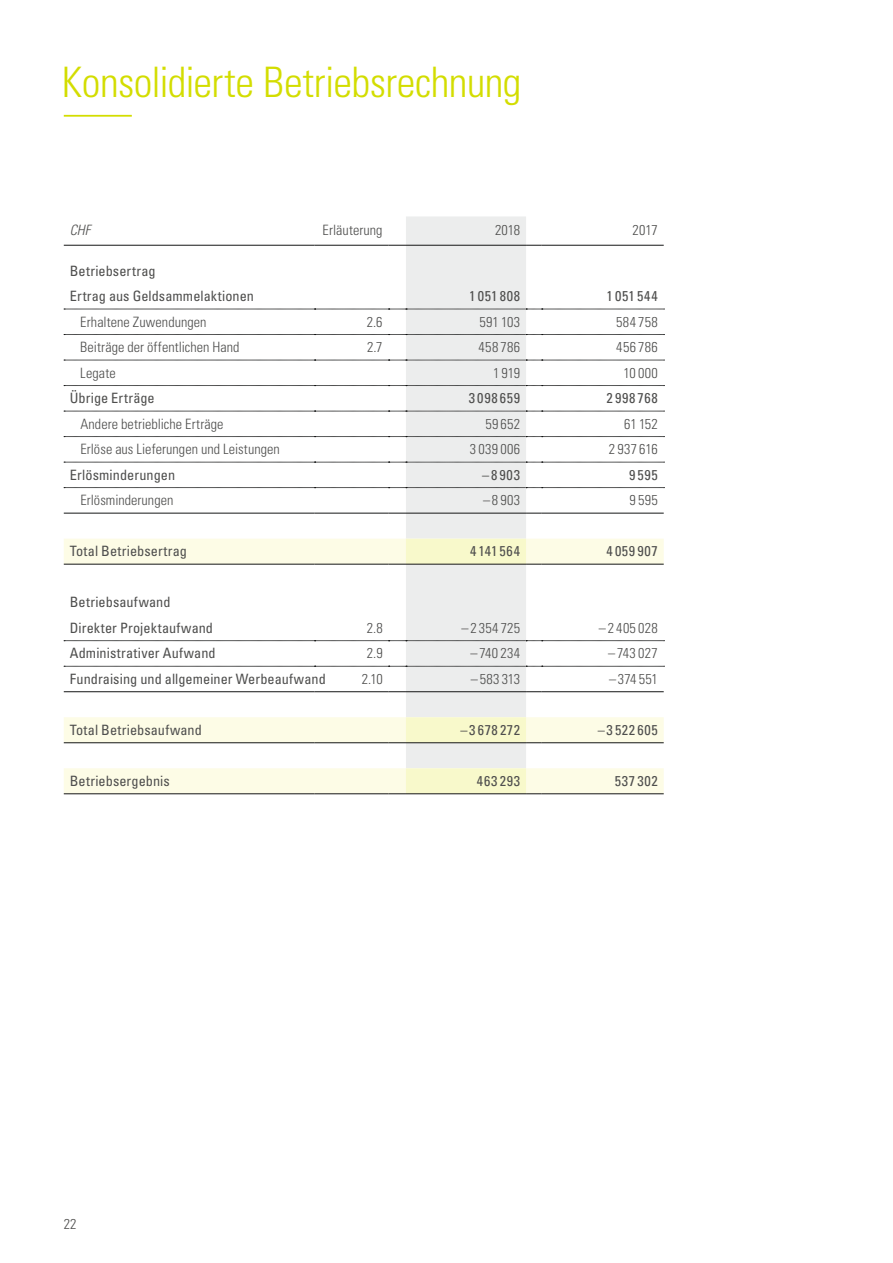
<style>
.page{position:relative;width:893px;height:1263px;background:#fff}
.page>*{position:absolute;margin:0;border:0;box-sizing:border-box;transform-origin:0 0}
.t1{font:300 condensed 42px "Univers LT Std";letter-spacing:-.015em;color:#d3dd00}
.t2{font:300 condensed 14.25px "Univers LT Std";letter-spacing:.005em;color:#4e4e4d}
.t3{font:condensed 14.25px/25.5px "Univers LT Std";letter-spacing:.01em;color:#4e4e4d}
.t4{font:condensed 14.25px "Univers LT Std";letter-spacing:.05em;color:#4e4e4d}
.t5{font:condensed 14.25px "Univers LT Std";letter-spacing:.06em;color:#4e4e4d}
.t6{font:italic 300 condensed 14.25px "Univers LT Std";color:#4e4e4d}
</style>
<div class="page">
<hr style="left:64px;top:115px;width:68px;height:2px;background:#d3dd00">
<div style="left:406px;top:216px;width:120px;height:323px;background:#eceded"></div>
<hr style="left:64px;top:245px;width:251px;height:1px;background:#151616">
<hr style="left:315px;top:245px;width:74px;height:1px;background:#151616">
<svg style="left:389px;top:245px;width:17px;height:1px"></svg>
<hr style="left:406px;top:245px;width:120px;height:1px;background:#151616">
<svg style="left:526px;top:245px;width:16px;height:1px"></svg>
<hr style="left:542px;top:245px;width:122px;height:1px;background:#151616">
<svg style="left:64px;top:334px;width:600px;height:1px"></svg>
<svg style="left:64px;top:360px;width:600px;height:1px"></svg>
<svg style="left:64px;top:385px;width:600px;height:1px"></svg>
<svg style="left:64px;top:411px;width:600px;height:1px"></svg>
<svg style="left:64px;top:436px;width:600px;height:1px"></svg>
<svg style="left:64px;top:462px;width:600px;height:1px"></svg>
<svg style="left:64px;top:487px;width:600px;height:1px"></svg>
<hr style="left:64px;top:513px;width:251px;height:1px;background:#151616">
<hr style="left:315px;top:513px;width:74px;height:1px;background:#151616">
<svg style="left:389px;top:513px;width:17px;height:1px"></svg>
<hr style="left:406px;top:513px;width:120px;height:1px;background:#151616">
<svg style="left:526px;top:513px;width:16px;height:1px"></svg>
<hr style="left:542px;top:513px;width:122px;height:1px;background:#151616">
<svg style="left:64px;top:539px;width:600px;height:255px"></svg>
<hr style="left:542px;top:793px;width:122px;height:1px;background:#151616">
<svg style="left:64px;top:309px;width:600px;height:1px"></svg>
<h1 class="t1" style="left:62px;top:56px;width:461px">Konsolidierte Betriebsrechnung</h1>
<p class="t6" style="left:70px;top:222px;width:22px">CHF</p>
<p class="t2" style="left:323px;top:222px;width:62px">Erläuterung</p>
<p class="t2" style="left:495px;top:222px;width:27px">2018</p>
<p class="t2" style="left:633px;top:222px;width:27px">2017</p>
<p class="t3" style="left:70px;top:257px;width:186px">Betriebsertrag<br>Ertrag aus Geldsammelaktionen</p>
<p class="t4" style="left:469px;top:287px;width:52px">1051808</p>
<p class="t5" style="left:607px;top:287px;width:53px">1051544</p>
<p class="t2" style="left:80px;top:313px;width:128px">Erhaltene Zuwendungen</p>
<p class="t2" style="left:367px;top:313px;width:17px">2.6</p>
<p class="t2" style="left:480px;top:313px;width:42px">591 103</p>
<p class="t2" style="left:616px;top:313px;width:43px">584 758</p>
<p class="t2" style="left:80px;top:338px;width:161px">Beiträge der öffentlichen Hand</p>
<p class="t2" style="left:367px;top:338px;width:17px">2.7</p>
<p class="t2" style="left:479px;top:338px;width:43px">458 786</p>
<p class="t2" style="left:616px;top:338px;width:43px">456 786</p>
<p class="t2" style="left:80px;top:364px;width:37px">Legate</p>
<p class="t2" style="left:493px;top:364px;width:28px">1 919</p>
<p class="t2" style="left:624px;top:364px;width:36px">10 000</p>
<p class="t3" style="left:70px;top:385px;width:86px">Übrige Erträge</p>
<p class="t4" style="left:469px;top:389px;width:53px">3098659</p>
<p class="t4" style="left:606px;top:389px;width:53px">2998768</p>
<p class="t2" style="left:80px;top:415px;width:145px">Andere betriebliche Erträge</p>
<p class="t2" style="left:485px;top:415px;width:36px">59 652</p>
<p class="t2" style="left:624px;top:415px;width:35px">61 152</p>
<p class="t2" style="left:80px;top:440px;width:201px">Erlöse aus Lieferungen und Leistungen</p>
<p class="t2" style="left:470px;top:440px;width:52px">3 039 006</p>
<p class="t2" style="left:609px;top:440px;width:50px">2 937 616</p>
<p class="t3" style="left:70px;top:462px;width:107px">Erlösminderungen</p>
<p class="t3" style="left:482px;top:462px;width:39px">–8903</p>
<p class="t3" style="left:629px;top:462px;width:30px">9 595</p>
<p class="t2" style="left:80px;top:491px;width:95px">Erlösminderungen</p>
<p class="t2" style="left:483px;top:491px;width:39px">–8903</p>
<p class="t2" style="left:630px;top:491px;width:30px">9 595</p>
<p class="t3" style="left:70px;top:538px;width:119px">Total Betriebsertrag</p>
<p class="t4" style="left:470px;top:542px;width:52px">4141564</p>
<p class="t3" style="left:606px;top:538px;width:53px">4 059 907</p>
<p class="t3" style="left:70px;top:589px;width:145px">Betriebsaufwand<br>Direkter Projektaufwand</p>
<p class="t2" style="left:367px;top:619px;width:17px">2.8</p>
<p class="t2" style="left:462px;top:619px;width:60px">–2 354 725</p>
<p class="t2" style="left:599px;top:619px;width:60px">–2 405 028</p>
<p class="t3" style="left:70px;top:640px;width:147px">Administrativer Aufwand</p>
<p class="t2" style="left:367px;top:645px;width:17px">2.9</p>
<p class="t2" style="left:471px;top:645px;width:51px">–740 234</p>
<p class="t2" style="left:608px;top:645px;width:51px">–743 027</p>
<p class="t3" style="left:70px;top:666px;width:257px">Fundraising und allgemeiner Werbeaufwand</p>
<p class="t2" style="left:362px;top:670px;width:22px">2.10</p>
<p class="t2" style="left:471px;top:670px;width:51px">–583 313</p>
<p class="t2" style="left:609px;top:670px;width:50px">–374 551</p>
<p class="t3" style="left:70px;top:717px;width:134px">Total Betriebsaufwand</p>
<p class="t3" style="left:460px;top:717px;width:61px">–3 678 272</p>
<p class="t4" style="left:598px;top:721px;width:62px">–3522605</p>
<p class="t3" style="left:70px;top:768px;width:101px">Betriebsergebnis</p>
<p class="t3" style="left:477px;top:768px;width:45px">463293</p>
<p class="t3" style="left:615px;top:768px;width:44px">537302</p>
<p class="t2" style="left:64px;top:1216px;width:14px">22</p>
</div>
